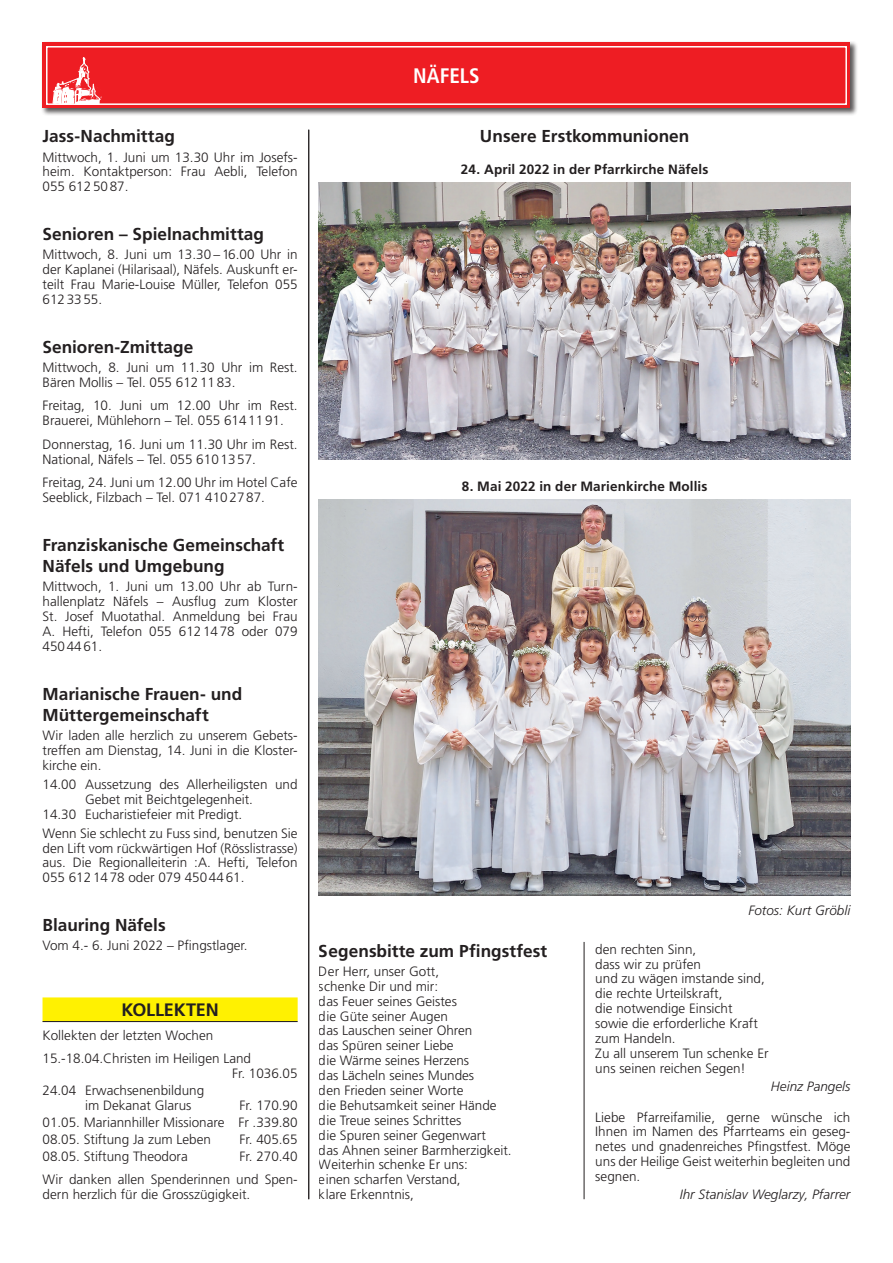
<style>
.page{position:relative;width:893px;height:1263px;background:#fff}
.page>*{position:absolute;margin:0;border:0;box-sizing:border-box;transform-origin:0 0}
.t1{font:700 condensed 21px "Frutiger LT Pro";color:#fff}
.t2{font:700 18px "Frutiger LT Pro";letter-spacing:-.01em;color:#231f20}
.t3{font:700 17.25px/21.3px "Frutiger LT Pro";color:#231f20}
.t4{font:300 13.5px/14.9px "Frutiger LT Pro";color:#231f20}
.t5{font:700 13.5px "Frutiger LT Pro";letter-spacing:.01em;color:#231f20}
.t6{font:italic 300 13.5px "Frutiger LT Pro";color:#231f20}
</style>
<div class="page">
<hr style="left:584px;top:942px;width:1px;height:257px;background:#231f20">
<hr style="left:308px;top:130px;width:1px;height:1069px;background:#231f20">
<div style="left:41px;top:41px;width:817px;height:75px;background:#231f20;opacity:.75"></div>
<div style="left:43px;top:43px;width:807px;height:65px;background:#ee1d23"></div>
<svg style="left:52px;top:57px;width:50px;height:45px"></svg>
<div style="left:46px;top:46px;width:801px;height:59px;border:2px solid #fff"></div>
<div style="left:43px;top:997px;width:255px;height:24px;background:#fff101"></div>
<hr style="left:43px;top:1021px;width:255px;height:1px;background:#231f20">
<img style="left:319px;top:183px;width:531px;height:276px">
<img style="left:319px;top:500px;width:531px;height:395px">
<p class="t3" style="left:43px;top:126px;width:134px">Jass-Nachmittag</p>
<p class="t4" style="left:43px;top:150px;width:257px;text-align:justify">Mittwoch, 1. Juni um 13.30 Uhr im Josefs&shy;heim. Kontaktperson: Frau Aebli, Telefon 055 6125087.</p>
<p class="t3" style="left:43px;top:224px;width:223px">Senioren – Spielnachmittag</p>
<p class="t4" style="left:43px;top:247px;width:257px;text-align:justify">Mittwoch, 8. Juni um 13.30 –16.00 Uhr in der Kaplanei (Hilarisaal), Näfels. Auskunft er&shy;teilt Frau Marie-Louise Müller, Telefon 055<br>6123355.</p>
<p class="t3" style="left:43px;top:336px;width:152px">Senioren-Zmittage</p>
<p class="t4" style="left:43px;top:360px;width:257px">Mittwoch, 8. Juni um 11.30 Uhr im Rest.<br>Bären Mollis – Tel. 055 6121183.</p>
<p class="t4" style="left:43px;top:398px;width:257px">Freitag, 10. Juni um 12.00 Uhr im Rest.<br>Brauerei, Mühlehorn – Tel. 055 6141191.</p>
<p class="t4" style="left:43px;top:437px;width:257px">Donnerstag, 16. Juni um 11.30 Uhr im Rest.<br>National, Näfels – Tel. 055 6101357.</p>
<p class="t4" style="left:43px;top:475px;width:257px">Freitag, 24. Juni um 12.00 Uhr im Hotel Cafe<br>Seeblick, Filzbach – Tel. 071 4102787.</p>
<p class="t3" style="left:43px;top:534px;width:243px">Franziskanische Gemeinschaft<br>Näfels und Umgebung</p>
<p class="t4" style="left:43px;top:579px;width:257px;text-align:justify">Mittwoch, 1. Juni um 13.00 Uhr ab Turn&shy;hallenplatz Näfels – Ausflug zum Kloster St. Josef Muotathal. Anmeldung bei Frau A. Hefti, Telefon 055 6121478 oder 079<br>4504461.</p>
<p class="t3" style="left:43px;top:683px;width:201px">Marianische Frauen- und<br>Müttergemeinschaft</p>
<p class="t4" style="left:43px;top:728px;width:257px;text-align:justify">Wir laden alle herzlich zu unserem Gebets&shy;treffen am Dienstag, 14. Juni in die Kloster&shy;kirche ein.</p>
<p class="t4" style="left:43px;top:777px;width:257px">14.00 Aussetzung des Allerheiligsten und</p>
<p class="t4" style="left:85px;top:792px;width:170px">Gebet mit Beichtgelegenheit.</p>
<p class="t4" style="left:43px;top:806px;width:201px">14.30 Eucharistiefeier mit Predigt.</p>
<p class="t4" style="left:43px;top:826px;width:257px;text-align:justify">Wenn Sie schlecht zu Fuss sind, benutzen Sie den Lift vom rückwärtigen Hof (Rösslistrasse) aus. Die Regionalleiterin :A. Hefti, Telefon 055 6121478 oder 079 4504461.</p>
<p class="t3" style="left:43px;top:915px;width:125px">Blauring Näfels</p>
<p class="t4" style="left:43px;top:938px;width:207px">Vom 4.- 6. Juni 2022 – Pfingstlager.</p>
<h2 class="t2" style="left:121px;top:999px;width:99px">KOLLEKTEN</h2>
<p class="t4" style="left:43px;top:1023px;width:210px;line-height:23.4px">Kollekten der letzten Wochen<br>15.-18.04.Christen im Heiligen Land</p>
<p class="t4" style="left:232px;top:1066px;width:67px">Fr. 1036.05</p>
<p class="t4" style="left:85px;top:1083px;width:121px;text-indent:-43px">24.04 Erwachsenenbildung im Dekanat Glarus</p>
<p class="t4" style="left:43px;top:1097px;width:257px;line-height:17px;text-align:justify;text-indent:197px">Fr. 170.90<br>01.05. Mariannhiller Missionare Fr .339.80<br>08.05. Stiftung Ja zum Leben</p>
<p class="t4" style="left:240px;top:1132px;width:60px">Fr. 405.65</p>
<p class="t4" style="left:43px;top:1149px;width:147px">08.05. Stiftung Theodora</p>
<p class="t4" style="left:43px;top:1144px;width:257px;line-height:23.4px;text-align:right">Fr. 270.40<br>Wir danken allen Spenderinnen und Spen-</p>
<p class="t4" style="left:43px;top:1187px;width:209px">dern herzlich für die Grosszügigkeit.</p>
<h1 class="t1" style="left:413px;top:63px;width:68px">NÄFELS</h1>
<p class="t3" style="left:480px;top:126px;width:211px">Unsere Erstkommunionen</p>
<p class="t5" style="left:461px;top:162px;width:249px">24. April 2022 in der Pfarrkirche Näfels</p>
<p class="t5" style="left:462px;top:478px;width:247px">8. Mai 2022 in der Marienkirche Mollis</p>
<p class="t6" style="left:748px;top:903px;width:104px">Fotos: Kurt Gröbli</p>
<p class="t3" style="left:319px;top:940px;width:230px">Segensbitte zum Pfingstfest</p>
<p class="t4" style="left:319px;top:964px;width:194px">Der Herr, unser Gott,<br>schenke Dir und mir:<br>das Feuer seines Geistes<br>die Güte seiner Augen<br>das Lauschen seiner Ohren<br>das Spüren seiner Liebe<br>die Wärme seines Herzens<br>das Lächeln seines Mundes<br>den Frieden seiner Worte<br>die Behutsamkeit seiner Hände die Treue seines Schrittes<br>die Spuren seiner Gegenwart<br>das Ahnen seiner Barmherzigkeit.<br>Weiterhin schenke Er uns:<br>einen scharfen Verstand,<br>klare Erkenntnis,</p>
<p class="t4" style="left:595px;top:941px;width:175px">den rechten Sinn,<br>dass wir zu prüfen<br>und zu wägen imstande sind, die rechte Urteilskraft,<br>die notwendige Einsicht sowie die erforderliche Kraft zum Handeln.<br>Zu all unserem Tun schenke Er uns seinen reichen Segen!</p>
<p class="t6" style="left:771px;top:1078px;width:81px">Heinz Pangels</p>
<p class="t4" style="left:595px;top:1109px;width:257px;text-align:justify">Liebe Pfarreifamilie, gerne wünsche ich Ihnen im Namen des Pfarrteams ein geseg&shy;netes und gnadenreiches Pfingstfest. Möge uns der Heilige Geist weiterhin begleiten und segnen.</p>
<p class="t6" style="left:680px;top:1186px;width:172px">Ihr Stanislav Weglarzy, Pfarrer</p>
</div>
